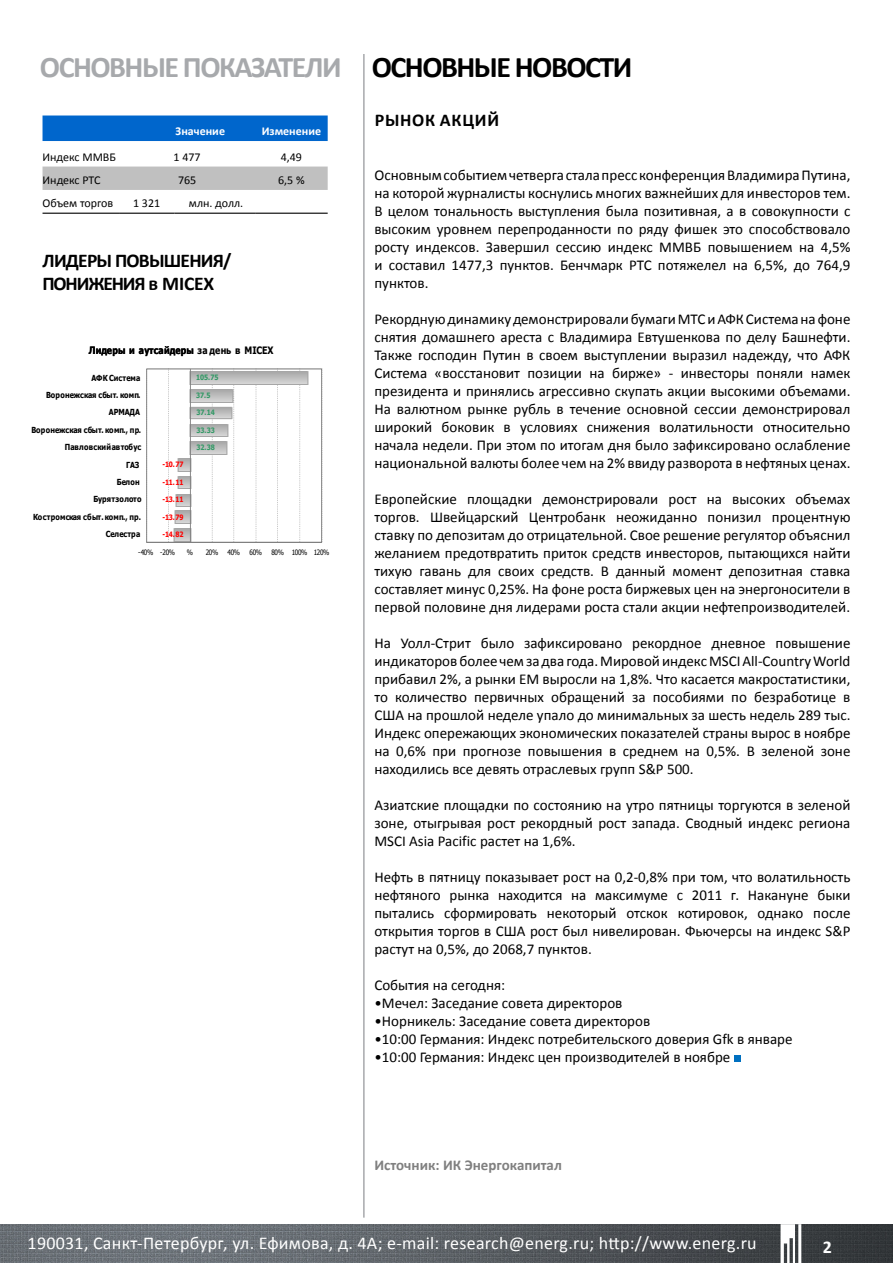
<style>
.page{position:relative;width:893px;height:1263px;background:#fff}
.page>*{position:absolute;margin:0;border:0;box-sizing:border-box;transform-origin:0 0}
.t1{font:700 30px "Calibri";letter-spacing:-.05em;color:#a7a9ac}
.t2{font:700 19.5px/23.4px "Calibri";letter-spacing:-.04em;color:#000}
.t3{font:18px "Calibri";letter-spacing:.015em;color:#fff}
.t4{font:700 18px "Calibri";color:#000}
.t5{font:700 18px "Calibri";color:#fff}
.t6{font:15px/18px "Calibri";color:#000;text-align:justify}
.t7{font:700 15px "Calibri";color:#808080}
.t8{font:12px "Calibri";color:#000}
.t9{font:700 12px "Calibri";color:#fff}
.t10{font:700 10.2px "Tahoma";letter-spacing:.01em;color:#000;scale:.86 1}
.t11{font:700 8.4px "Tahoma";letter-spacing:.015em;color:#000;scale:.86 1}
.t12{font:700 8.4px "Tahoma";letter-spacing:.035em;color:#000;scale:.86 1}
.t13{font:700 7.35px "Tahoma";letter-spacing:-.01em;color:#f00;scale:.86 1}
.t14{font:7.35px "Tahoma";letter-spacing:-.045em;color:#000;scale:.86 1}
.t15{font:700 7.35px "Tahoma";letter-spacing:-.01em;color:#396;scale:.86 1}
.s1{color:#000}
</style>
<div class="page">
<img style="left:0;top:1224px;width:893px;height:39px">
<hr style="left:363px;top:54px;width:2px;height:1163px;background:#a7a9ac">
<div style="left:734px;top:1055px;width:7px;height:7px;background:#0070c0"></div>
<svg style="left:781px;top:1224px;width:20px;height:39px"></svg>
<div style="left:43px;top:116px;width:285px;height:25px;background:#06c"></div>
<div style="left:43px;top:167px;width:285px;height:23px;background:#c0c0c0"></div>
<hr style="left:43px;top:213px;width:76px;height:1px;background:#000">
<hr style="left:119px;top:213px;width:55px;height:1px;background:#000">
<hr style="left:174px;top:213px;width:81px;height:1px;background:#000">
<hr style="left:255px;top:213px;width:73px;height:1px;background:#000">
<svg style="left:168px;top:370px;width:1px;height:170px"></svg>
<svg style="left:233px;top:370px;width:1px;height:170px"></svg>
<svg style="left:256px;top:370px;width:1px;height:170px"></svg>
<svg style="left:277px;top:370px;width:1px;height:170px"></svg>
<svg style="left:299px;top:370px;width:1px;height:170px"></svg>
<svg style="left:322px;top:368px;width:1px;height:174px"></svg>
<div style="left:146px;top:368px;width:176px;height:175px;border:1px solid #7f7f7f"></div>
<svg style="left:208px;top:368px;width:5px;height:174px"></svg>
<img style="left:174px;top:528px;width:18px;height:14px">
<img style="left:174px;top:510px;width:18px;height:14px">
<img style="left:175px;top:494px;width:17px;height:13px">
<img style="left:178px;top:476px;width:14px;height:13px">
<img style="left:178px;top:458px;width:14px;height:14px">
<img style="left:191px;top:440px;width:37px;height:15px">
<img style="left:191px;top:424px;width:38px;height:14px">
<img style="left:191px;top:406px;width:42px;height:14px">
<img style="left:191px;top:388px;width:42px;height:15px">
<img style="left:191px;top:371px;width:117px;height:15px">
<hr style="left:147px;top:542px;width:175px;height:1px;background:#808080">
<hr style="left:190px;top:369px;width:1px;height:173px;background:#808080">
<h1 class="t1" style="left:40px;top:47px;width:594px">ОСНОВНЫЕ ПОКАЗАТЕЛИ <span class="s1">ОСНОВНЫЕ НОВОСТИ</span></h1>
<p class="t9" style="left:176px;top:123px;width:51px">Значение</p>
<p class="t9" style="left:262px;top:123px;width:61px">Изменение</p>
<p class="t8" style="left:43px;top:149px;width:75px">Индекс ММВБ</p>
<p class="t8" style="left:174px;top:149px;width:29px">1 477</p>
<p class="t8" style="left:281px;top:149px;width:23px">4,49</p>
<p class="t8" style="left:43px;top:172px;width:59px">Индекс РТС</p>
<p class="t8" style="left:178px;top:172px;width:20px">765</p>
<p class="t8" style="left:278px;top:172px;width:28px">6,5 %</p>
<p class="t8" style="left:43px;top:196px;width:72px">Объем торгов</p>
<p class="t8" style="left:133px;top:196px;width:29px">1 321</p>
<p class="t8" style="left:189px;top:196px;width:56px">млн. долл.</p>
<h2 class="t2" style="left:43px;top:248px;width:191px">ЛИДЕРЫ ПОВЫШЕНИЯ/<br>ПОНИЖЕНИЯ в MICEX</h2>
<p class="t10" style="left:89px;top:343px;width:217px">Лидеры и аутсайдеры за день в MICEX</p>
<p class="t11" style="left:92px;top:372px;width:58px">АФК Система</p>
<p class="t15" style="left:196px;top:373px;width:27px">105.75</p>
<p class="t11" style="left:46px;top:389px;width:111px">Воронежская сбыт. комп.</p>
<p class="t15" style="left:196px;top:390px;width:18px">37.5</p>
<p class="t11" style="left:109px;top:406px;width:38px">АРМАДА</p>
<p class="t15" style="left:196px;top:407px;width:23px">37.14</p>
<p class="t11" style="left:31px;top:424px;width:129px">Воронежская сбыт. комп., пр.</p>
<p class="t15" style="left:196px;top:425px;width:23px">33.33</p>
<p class="t11" style="left:65px;top:441px;width:90px">Павловский автобус</p>
<p class="t15" style="left:196px;top:442px;width:23px">32.38</p>
<p class="t11" style="left:126px;top:458px;width:17px">ГАЗ</p>
<p class="t13" style="left:163px;top:459px;width:26px">-10.77</p>
<p class="t11" style="left:117px;top:476px;width:28px">Белон</p>
<p class="t13" style="left:163px;top:477px;width:26px">-11.11</p>
<p class="t12" style="left:93px;top:493px;width:57px">Бурятзолото</p>
<p class="t13" style="left:163px;top:494px;width:26px">-13.11</p>
<p class="t11" style="left:33px;top:511px;width:127px">Костромская сбыт. комп., пр.</p>
<p class="t13" style="left:163px;top:512px;width:26px">-13.79</p>
<p class="t11" style="left:106px;top:528px;width:42px">Селестра</p>
<p class="t13" style="left:163px;top:529px;width:26px">-14.82</p>
<p class="t14" style="left:138px;top:547px;width:44px">-40% -20%</p>
<p class="t14" style="left:187px;top:547px;width:9px">%</p>
<p class="t14" style="left:206px;top:547px;width:16px">20%</p>
<p class="t14" style="left:228px;top:547px;width:16px">40%</p>
<p class="t14" style="left:250px;top:547px;width:16px">60%</p>
<p class="t14" style="left:271px;top:547px;width:69px">80% 100% 120%</p>
<p class="t4" style="left:375px;top:109px;width:13px">рынок</p>
<p class="t4" style="left:440px;top:109px;width:13px">акций</p>
<p class="t6" style="left:374px;top:166px;width:478px">Основным событием четверга стала пресс конференция Владимира Путина, на которой журналисты коснулись многих важнейших для инвесторов тем.<br>В целом тональность выступления была позитивная, а в совокупности с высоким уровнем перепроданности по ряду фишек это способствовало росту индексов. Завершил сессию индекс ММВБ повышением на 4,5% и составил 1477,3 пунктов. Бенчмарк РТС потяжелел на 6,5%, до 764,9 пунктов.</p>
<p class="t6" style="left:374px;top:310px;width:478px">Рекордную динамику демонстрировали бумаги МТС и АФК Система на фоне снятия домашнего ареста с Владимира Евтушенкова по делу Башнефти.<br>Также господин Путин в своем выступлении выразил надежду, что АФК Система «восстановит позиции на бирже» - инвесторы поняли намек президента и принялись агрессивно скупать акции высокими объемами.<br>На валютном рынке рубль в течение основной сессии демонстрировал широкий боковик в условиях снижения волатильности относительно начала недели. При этом по итогам дня было зафиксировано ослабление национальной валюты более чем на 2% ввиду разворота в нефтяных ценах.</p>
<p class="t6" style="left:374px;top:490px;width:478px">Европейские площадки демонстрировали рост на высоких объемах торгов. Швейцарский Центробанк неожиданно понизил процентную ставку по депозитам до отрицательной. Свое решение регулятор объяснил желанием предотвратить приток средств инвесторов, пытающихся найти тихую гавань для своих средств. В данный момент депозитная ставка составляет минус 0,25%. На фоне роста биржевых цен на энергоносители в первой половине дня лидерами роста стали акции нефтепроизводителей.</p>
<p class="t6" style="left:374px;top:634px;width:478px">На Уолл-Стрит было зафиксировано рекордное дневное повышение индикаторов более чем за два года. Мировой индекс MSCI All-Country World прибавил 2%, а рынки EM выросли на 1,8%. Что касается макростатистики, то количество первичных обращений за пособиями по безработице в США на прошлой неделе упало до минимальных за шесть недель 289 тыс.<br>Индекс опережающих экономических показателей страны вырос в ноябре на 0,6% при прогнозе повышения в среднем на 0,5%. В зеленой зоне находились все девять отраслевых групп S&amp;P 500.</p>
<p class="t6" style="left:374px;top:796px;width:478px">Азиатские площадки по состоянию на утро пятницы торгуются в зеленой зоне, отыгрывая рост рекордный рост запада. Сводный индекс региона MSCI Asia Pacific растет на 1,6%.</p>
<p class="t6" style="left:374px;top:868px;width:478px">Нефть в пятницу показывает рост на 0,2-0,8% при том, что волатильность нефтяного рынка находится на максимуме с 2011 г. Накануне быки пытались сформировать некоторый отскок котировок, однако после открытия торгов в США рост был нивелирован. Фьючерсы на индекс S&amp;P растут на 0,5%, до 2068,7 пунктов.</p>
<p class="t6" style="left:374px;top:976px;width:132px">События на сегодня:</p>
<p class="t6" style="left:374px;top:994px;width:250px">•Мечел: Заседание совета директоров</p>
<p class="t6" style="left:374px;top:1012px;width:277px">•Норникель: Заседание совета директоров</p>
<p class="t6" style="left:374px;top:1030px;width:420px">•10:00 Германия: Индекс потребительского доверия Gfk в январе</p>
<p class="t6" style="left:374px;top:1048px;width:357px">•10:00 Германия: Индекс цен производителей в ноябре</p>
<p class="t7" style="left:374px;top:1155px;width:189px">Источник: ИК Энергокапитал</p>
<p class="t3" style="left:28px;top:1232px;width:730px">190031, Санкт-Петербург, ул. Ефимова, д. 4А; e-mail: research@energ.ru; http://www.energ.ru</p>
<p class="t5" style="left:823px;top:1235px;width:11px">2</p>
</div>
